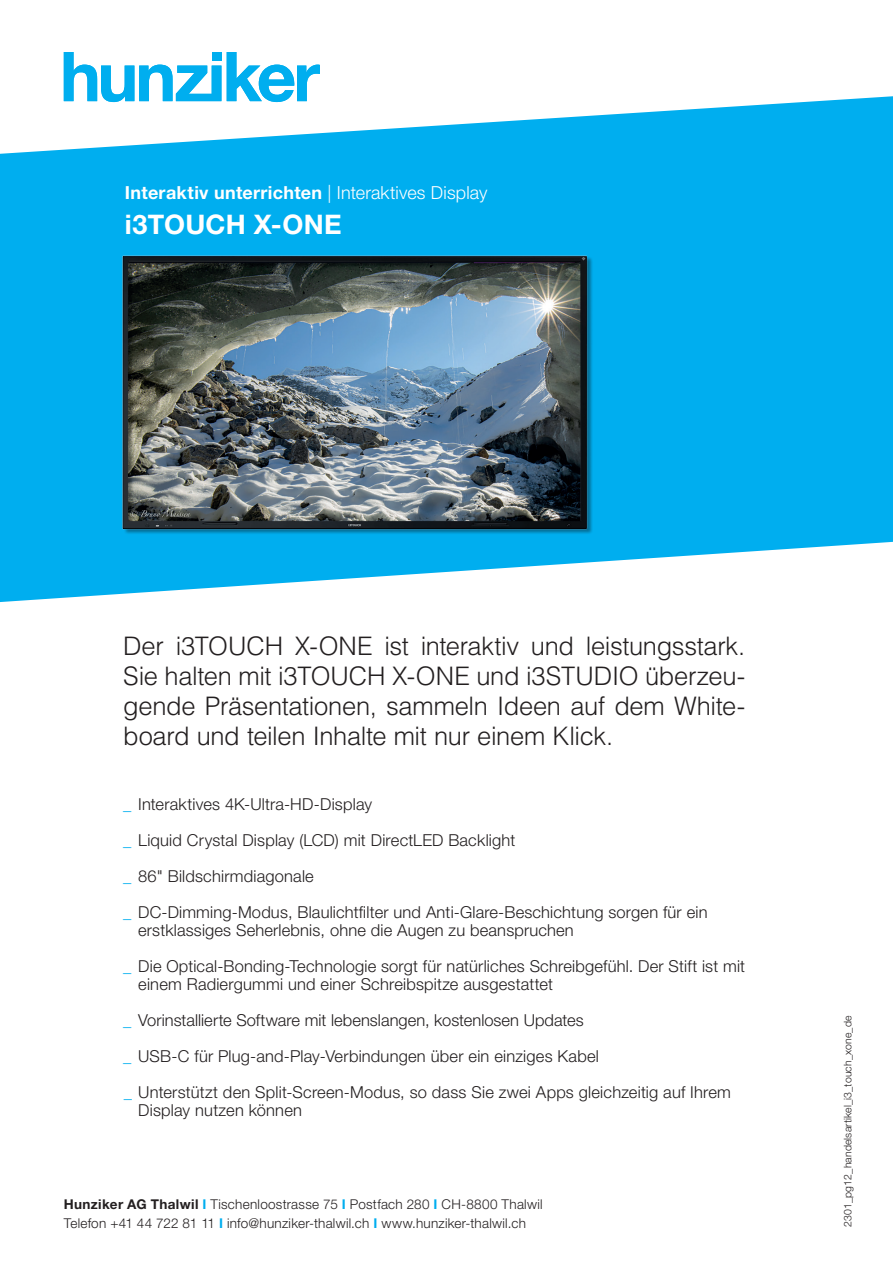
<style>
.page{position:relative;width:893px;height:1263px;background:#fff}
.page>*{position:absolute;margin:0;border:0;box-sizing:border-box;transform-origin:0 0}
.t1{font:700 27px "Helvetica Neue LT Pro";letter-spacing:.01em;color:#fff}
.t2{font:300 25.5px/30px "Helvetica LT Std";letter-spacing:-.015em;color:#231f20;text-align:justify}
.t3{font:700 18px "Helvetica Neue LT Pro";letter-spacing:.015em;color:#fff}
.t4{font:300 16.5px/36px "Helvetica Neue LT Pro";letter-spacing:.01em;color:#231f20}
.t5{font:300 13.5px/19.5px "Helvetica Neue LT Pro";letter-spacing:.02em;color:#231f20}
.t6{font:300 10.5px "Helvetica Neue LT Pro";letter-spacing:.01em;color:#231f20}
.s1{font-weight:300}
.s2{color:#00aeef}
.s3{font-weight:700}
.s4{font-weight:700;color:#00aeef}
</style>
<div class="page">
<svg style="left:0;top:96px;width:893px;height:506px;fill:#00aeef"></svg>
<img style="left:85px;top:238px;width:537px;height:325px">
<svg style="left:64px;top:52px;width:157px;height:50px"></svg>
<div style="left:212px;top:52px;width:9px;height:8px;background:#00aeef"></div>
<svg style="left:227px;top:52px;width:93px;height:50px"></svg>
<p class="t3" style="left:125px;top:181px;width:364px">Interaktiv unterrichten <span class="s1">| Interaktives Display</span></p>
<h1 class="t1" style="left:125px;top:207px;width:218px">i3TOUCH X-ONE</h1>
<h2 class="t2" style="left:123px;top:631px;width:623px">Der i3TOUCH X-ONE ist interaktiv und leistungsstark.<br>Sie halten mit i3TOUCH X-ONE und i3STUDIO überzeu&shy;gende Präsentationen, sammeln Ideen auf dem White&shy;board und teilen Inhalte mit nur einem Klick.</h2>
<p class="t4" style="left:123px;top:786px;width:586px"><span class="s2">_</span> Interaktives 4K-Ultra-HD-Display<br><span class="s2">_</span> Liquid Crystal Display (LCD) mit DirectLED Backlight<br><span class="s2">_</span> 86" Bildschirmdiagonale<br><span class="s2">_</span> DC-Dimming-Modus, Blaulichtfilter und Anti-Glare-Beschichtung sorgen für ein</p>
<p class="t4" style="left:123px;top:912px;width:623px;text-indent:15px">erstklassiges Seherlebnis, ohne die Augen zu beanspruchen<br><span class="s2">_</span> Die Optical-Bonding-Technologie sorgt für natürliches Schreibgefühl. Der Stift ist mit</p>
<p class="t4" style="left:123px;top:966px;width:609px;text-indent:15px">einem Radiergummi und einer Schreibspitze ausgestattet<br><span class="s2">_</span> Vorinstallierte Software mit lebenslangen, kostenlosen Updates<br><span class="s2">_</span> USB-C für Plug-and-Play-Verbindungen über ein einziges Kabel<br><span class="s2">_</span> Unterstützt den Split-Screen-Modus, so dass Sie zwei Apps gleichzeitig auf Ihrem</p>
<p class="t4" style="left:138px;top:1092px;width:165px">Display nutzen können</p>
<p class="t5" style="left:64px;top:1194px;width:480px"><span class="s3">Hunziker AG Thalwil</span> <span class="s4">I</span> Tischenloostrasse 75 <span class="s4">I</span> Postfach 280 <span class="s4">I</span> CH-8800 Thalwil<br>Telefon +41 44 722 81 11 <span class="s4">I</span> info@hunziker-thalwil.ch <span class="s4">I</span> www.hunziker-thalwil.ch</p>
<p class="t6" style="left:841px;top:1227px;width:213px;rotate:-90deg">2301_pg12_handelsartikel_i3_touch_xone_de</p>
</div>
